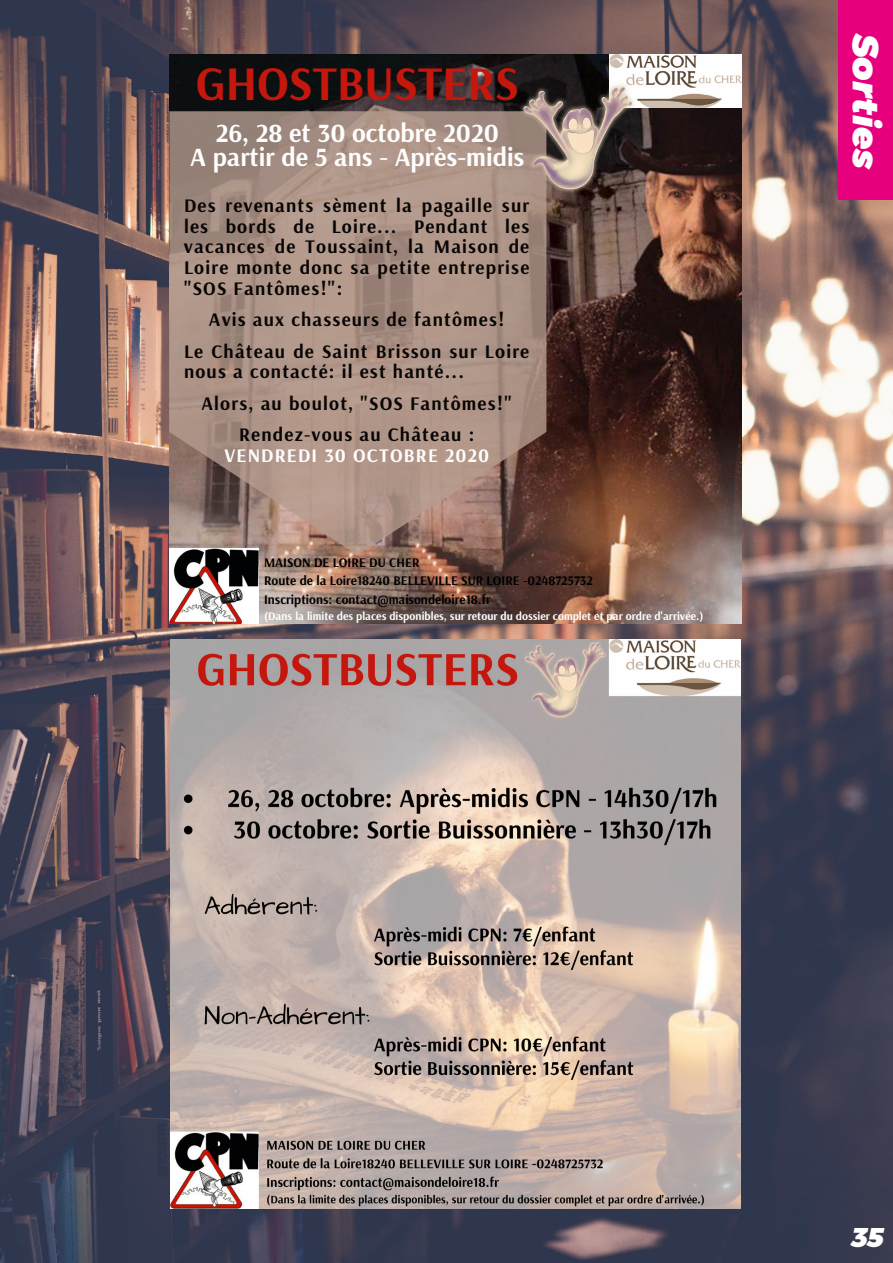
<style>
.page{position:relative;width:893px;height:1263px;background:#fff}
.page>*{position:absolute;margin:0;border:0;box-sizing:border-box;transform-origin:0 0}
.t1{font:700 48px "Arsenal";color:#c6170d}
.t2{font:italic 900 36px "Montserrat";color:#fff}
.t3{font:italic 900 27px "Montserrat";color:#fff}
.t4{font:700 26.1px/23.2px "Arsenal";color:#fefefe;text-align:center}
.t5{font:700 19.05px/20.9px "Arsenal";letter-spacing:.06em;color:#080505;text-align:justify}
.t6{font:700 19.05px "Arsenal";letter-spacing:.06em;color:#fefefe}
.t7{font:700 13.05px/18.1px "Arsenal";color:#000}
.t8{font:700 11.4px "Arsenal";color:#fefefe}
</style>
<div class="page">
<img style="left:0;top:0;width:893px;height:1263px">
<div style="left:839px;top:0;width:54px;height:200px;background:#e6007d"></div>
<img style="left:169px;top:54px;width:573px;height:570px">
<img style="left:609px;top:54px;width:133px;height:54px">
<svg style="left:169px;top:111px;width:377px;height:444px;fill:#af9487"></svg>
<img style="left:169px;top:548px;width:89px;height:76px">
<img style="left:520px;top:83px;width:117px;height:111px">
<img style="left:171px;top:639px;width:569px;height:570px">
<h1 class="t1" style="left:196px;top:50px;width:325px">GHOSTBUSTERS</h1>
<h3 class="t4" style="left:190px;top:122px;width:336px">26, 28 et 30 octobre 2020<br>A partir de 5 ans - Après-midis</h3>
<p class="t5" style="left:184px;top:195px;width:347px">Des revenants sèment la pagaille sur les bords de Loire... Pendant les vacances de Toussaint, la Maison de Loire monte donc sa petite entreprise "SOS Fantômes!":</p>
<p class="t5" style="left:184px;top:304px;width:347px;line-height:31.3px;text-align:center">Avis aux chasseurs de fantômes!<br>Le Château de Saint Brisson sur Loire</p>
<p class="t5" style="left:184px;top:361px;width:281px">nous a contacté: il est hanté...</p>
<p class="t5" style="left:202px;top:393px;width:312px">Alors, au boulot, "SOS Fantômes!"</p>
<p class="t5" style="left:239px;top:424px;width:237px">Rendez-vous au Château :</p>
<p class="t6" style="left:224px;top:442px;width:266px">VENDREDI 30 OCTOBRE 2020</p>
<p class="t7" style="left:264px;top:554px;width:330px">MAISON DE LOIRE DU CHER<br>Route de la Loire18240 BELLEVILLE SUR LOIRE -0248725732<br>Inscriptions: contact@maisondeloire18.fr</p>
<p class="t8" style="left:264px;top:608px;width:441px">(Dans la limite des places disponibles, sur retour du dossier complet et par ordre d'arrivée.)</p>
<h2 class="t2" style="left:895px;top:34px;width:138px;rotate:90deg">Sorties</h2>
<h3 class="t3" style="left:850px;top:1215px;width:36px">35</h3>
</div>
